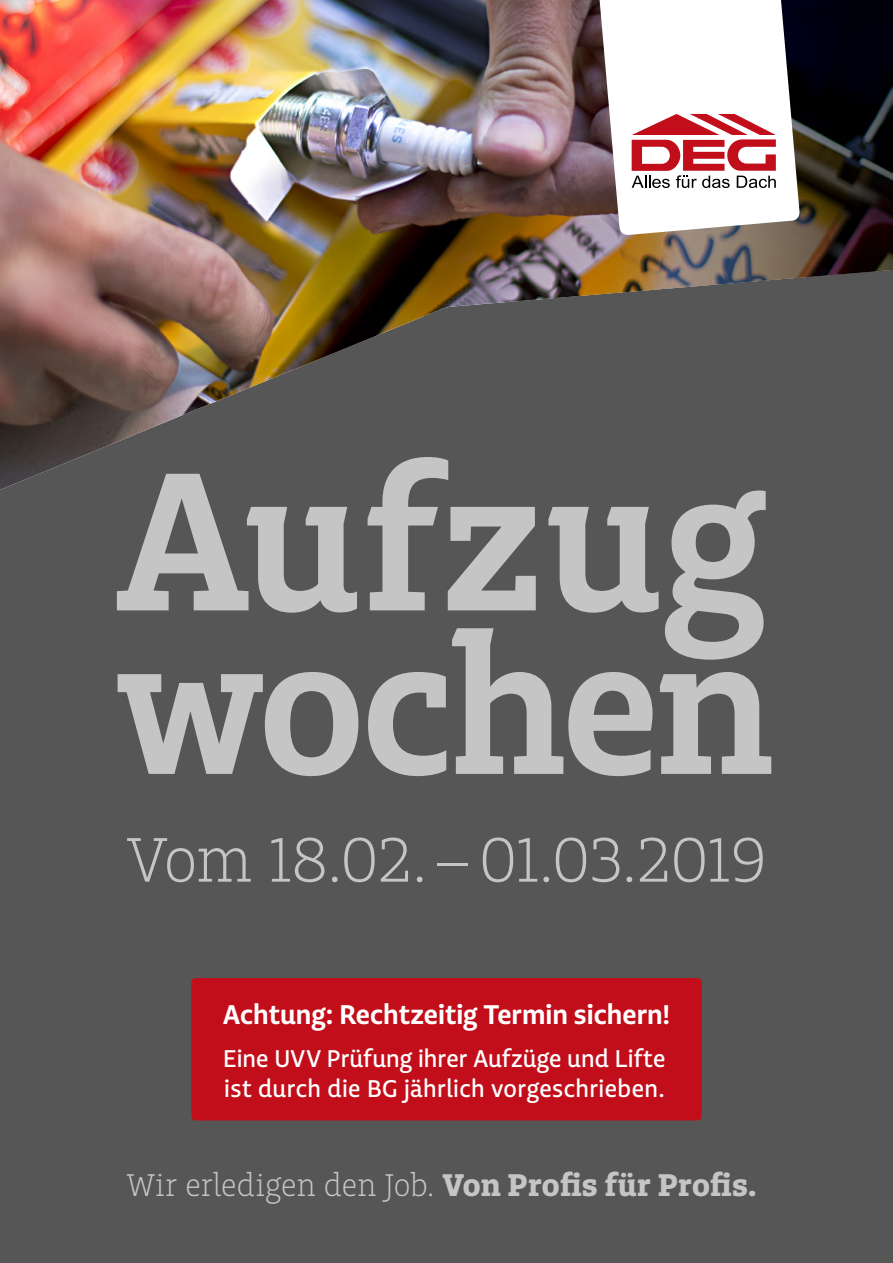
<style>
.page{position:relative;width:893px;height:1263px;background:#fff}
.page>*{position:absolute;margin:0;border:0;box-sizing:border-box;transform-origin:0 0}
.t1{font:207px "Charlie Std Sm Bld";letter-spacing:.01em;color:#c5c5c5}
.t2{font:199.5px "Charlie Std Sm Bld";letter-spacing:-.02em;color:#c5c5c5}
.t3{font:300 66px "Charlie Std";letter-spacing:-.015em;color:#c5c5c5}
.t4{font:300 33px "Charlie Std";letter-spacing:.005em;color:#c5c5c5}
.t5{font:28.5px "Echo Std Sm Bld";color:#fff}
.t6{font:500 25.5px/30px "Echo Std";letter-spacing:.01em;color:#fff}
.s1{font-family:"Charlie Std Bld";font-weight:400}
</style>
<div class="page">
<div style="left:0;top:166px;width:893px;height:1097px;background:#575656"></div>
<img style="left:0;top:0;width:507px;height:490px">
<img style="left:504px;top:0;width:389px;height:302px">
<svg style="left:600px;top:0;width:199px;height:235px"></svg>
<svg style="left:632px;top:114px;width:144px;height:74px"></svg>
<div style="left:191px;top:978px;width:511px;height:142px;background:#c20e1a;border-radius:4px"></div>
<h1 class="t1" style="left:115px;top:410px;width:654px">Aufzug</h1>
<h2 class="t2" style="left:115px;top:581px;width:661px">wochen</h2>
<h3 class="t3" style="left:126px;top:821px;width:642px">Vom 18.02. – 01.03.2019</h3>
<p class="t5" style="left:223px;top:997px;width:448px">Achtung: Rechtzeitig Termin sichern!</p>
<p class="t6" style="left:223px;top:1043px;width:444px">Eine UVV Prüfung ihrer Aufzüge und Lifte ist durch die BG jährlich vorgeschrieben.</p>
<p class="t4" style="left:127px;top:1165px;width:631px">Wir erledigen den Job. <span class="s1">Von Profis für Profis.</span></p>
</div>
